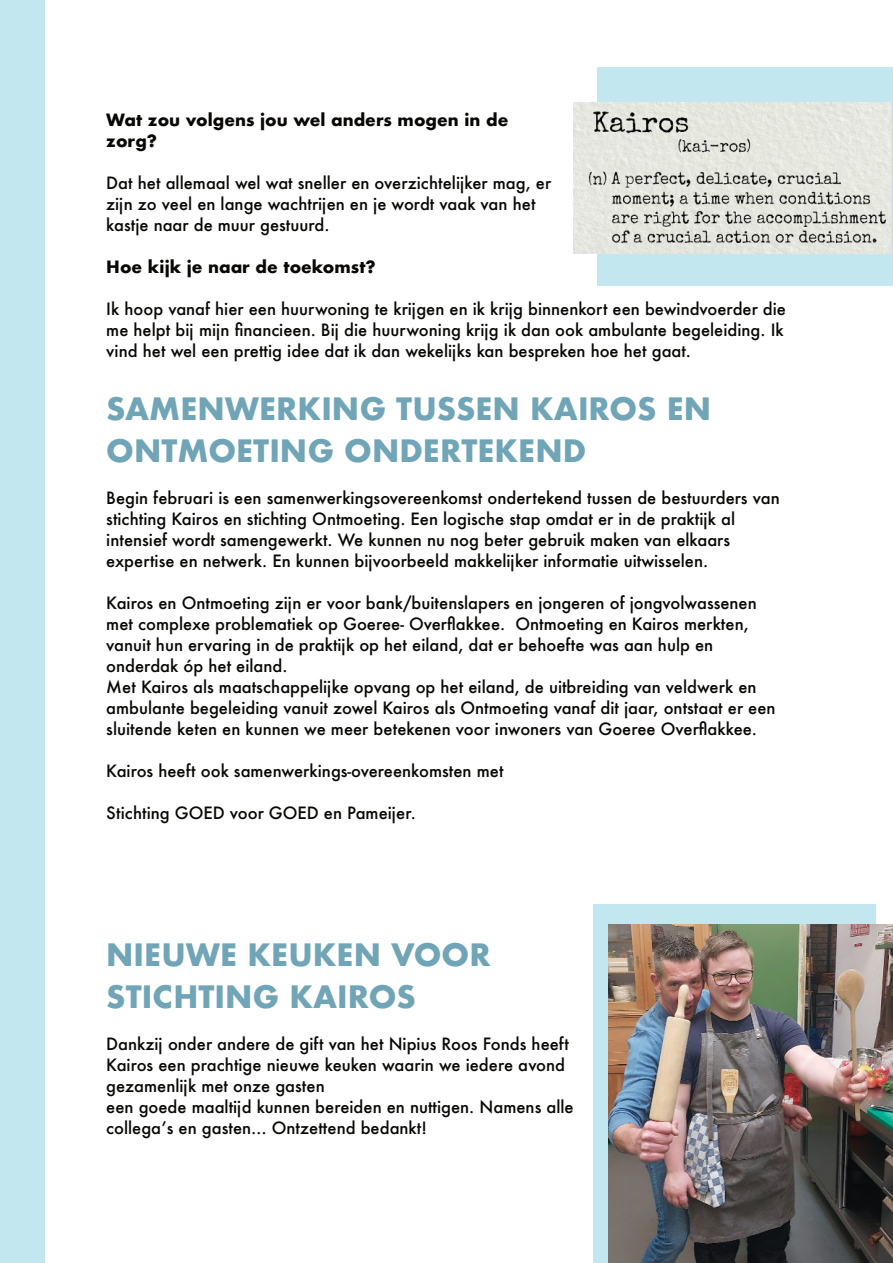
<style>
.page{position:relative;width:893px;height:1263px;background:#fff}
.page>*{position:absolute;margin:0;border:0;box-sizing:border-box;transform-origin:0 0}
.t1{font:700 30px/42px "Futura";color:#70a5b7}
.t2{font:500 16.5px/21px "Futura";color:#080704}
.t3{font:700 16.5px/21px "Futura";color:#080704}
</style>
<div class="page">
<div style="left:0;top:0;width:44px;height:1263px;background:#c3e7ef"></div>
<div style="left:598px;top:67px;width:295px;height:219px;background:#c3e7ef"></div>
<div style="left:593px;top:904px;width:282px;height:359px;background:#c3e7ef"></div>
<img style="left:574px;top:103px;width:316px;height:150px">
<img style="left:609px;top:924px;width:284px;height:339px">
<p class="t3" style="left:106px;top:109px;width:404px">Wat zou volgens jou wel anders mogen in de zorg?</p>
<p class="t2" style="left:106px;top:172px;width:446px">Dat het allemaal wel wat sneller en overzichtelĳker mag, er zĳn zo veel en lange wachtrĳen en je wordt vaak van het kastje naar de muur gestuurd.</p>
<p class="t3" style="left:106px;top:256px;width:271px">Hoe kĳk je naar de toekomst?</p>
<p class="t2" style="left:106px;top:298px;width:681px">Ik hoop vanaf hier een huurwoning te krĳgen en ik krĳg binnenkort een bewindvoerder die me helpt bĳ mĳn financieen. Bĳ die huurwoning krĳg ik dan ook ambulante begeleiding. Ik vind het wel een prettig idee dat ik dan wekelĳks kan bespreken hoe het gaat.</p>
<h1 class="t1" style="left:106px;top:388px;width:606px">SAMENWERKING TUSSEN KAIROS EN<br>ONTMOETING ONDERTEKEND</h1>
<p class="t2" style="left:106px;top:487px;width:675px">Begin februari is een samenwerkingsovereenkomst ondertekend tussen de bestuurders van stichting Kairos en stichting Ontmoeting. Een logische stap omdat er in de praktĳk al intensief wordt samengewerkt. We kunnen nu nog beter gebruik maken van elkaars expertise en netwerk. En kunnen bĳvoorbeeld makkelĳker informatie uitwisselen.</p>
<p class="t2" style="left:106px;top:592px;width:671px">Kairos en Ontmoeting zĳn er voor bank/buitenslapers en jongeren of jongvolwassenen met complexe problematiek op Goeree- Overflakkee. Ontmoeting en Kairos merkten, vanuit hun ervaring in de praktĳk op het eiland, dat er behoefte was aan hulp en onderdak óp het eiland.<br>Met Kairos als maatschappelĳke opvang op het eiland, de uitbreiding van veldwerk en ambulante begeleiding vanuit zowel Kairos als Ontmoeting vanaf dit jaar, ontstaat er een sluitende keten en kunnen we meer betekenen voor inwoners van Goeree Overflakkee.</p>
<p class="t2" style="left:106px;top:760px;width:399px">Kairos heeft ook samenwerkings-overeenkomsten met</p>
<p class="t2" style="left:106px;top:802px;width:311px">Stichting GOED voor GOED en Pameĳer.</p>
<h1 class="t1" style="left:106px;top:934px;width:386px">NIEUWE KEUKEN VOOR<br>STICHTING KAIROS</h1>
<p class="t2" style="left:106px;top:1033px;width:469px">Dankzĳ onder andere de gift van het Nipius Roos Fonds heeft Kairos een prachtige nieuwe keuken waarin we iedere avond gezamenlĳk met onze gasten<br>een goede maaltĳd kunnen bereiden en nuttigen. Namens alle collegaʼs en gasten… Ontzettend bedankt!</p>
</div>
